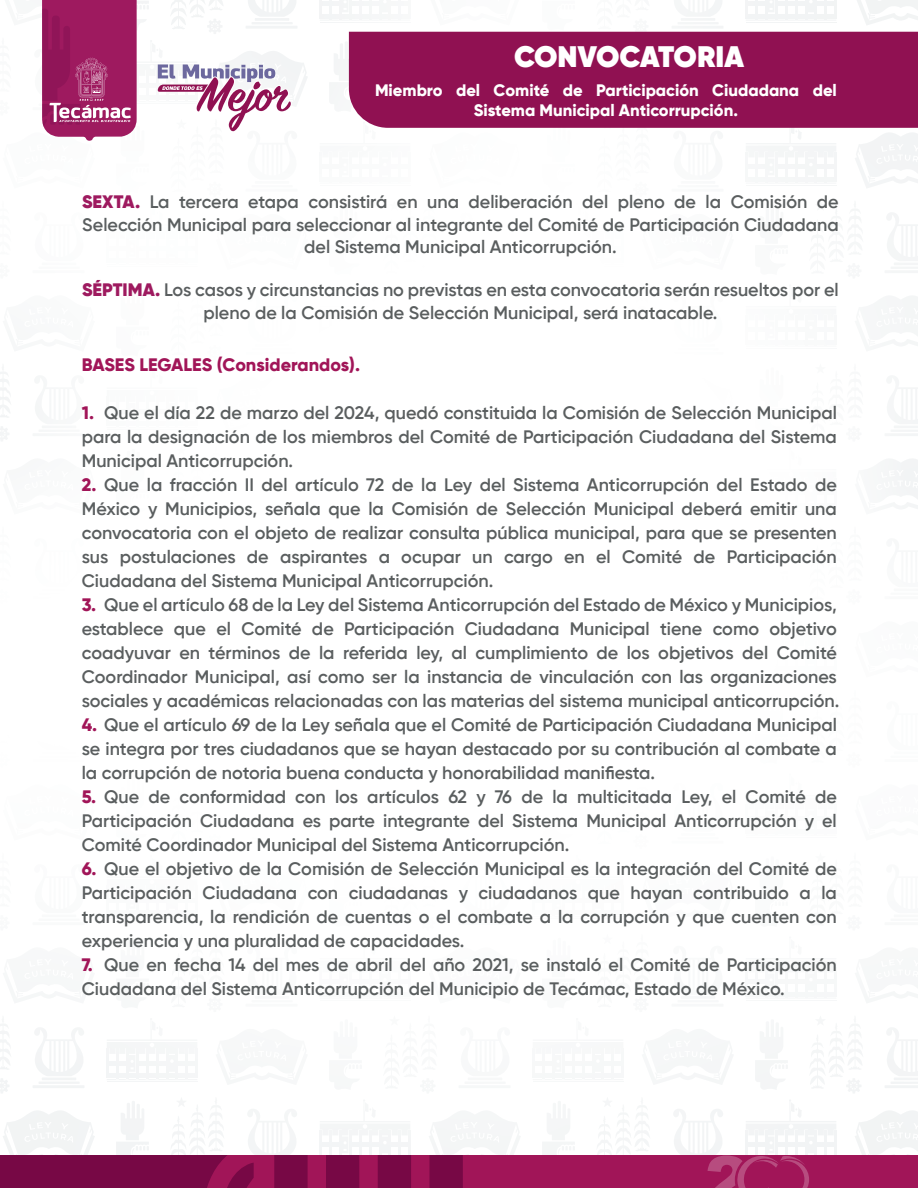
<style>
.page{position:relative;width:918px;height:1188px;background:#fff}
.page>*{position:absolute;margin:0;border:0;box-sizing:border-box;transform-origin:0 0}
.t1{font:800 29.55px "Gilroy";color:#fff}
.t2{font:600 18px/24px "Gilroy";color:#5a5e5f;text-align:justify}
.t3{font:800 18px "Gilroy";color:#a11558}
.t4{font:800 16.5px/20px "Gilroy";color:#fff;text-align:center}
.s1{font-weight:900;color:#9e1a5f}
.s2{font-weight:800;color:#a11558}
</style>
<div class="page">
<div style="left:0;top:1156px;width:918px;height:32px;background:#a11558"></div>
<svg style="left:0;top:1156px;width:463px;height:32px"></svg>
<div style="left:349px;top:32px;width:569px;height:96px;background:#901152"></div>
<svg style="left:158px;top:64px;width:135px;height:68px"></svg>
<svg style="left:42px;top:0;width:95px;height:141px;background:#a5306e"></svg>
<svg style="left:707px;top:1156px;width:102px;height:32px"></svg>
<h1 class="t1" style="left:514px;top:38px;width:231px">CONVOCATORIA</h1>
<p class="t4" style="left:375px;top:80px;width:463px">Miembro del Comité de Participación Ciudadana del<br>Sistema Municipal Anticorrupción.</p>
<p class="t2" style="left:82px;top:190px;width:758px;line-height:22.5px;text-align:center"><span class="s1">SEXTA.</span> La tercera etapa consistirá en una deliberación del pleno de la Comisión de<br>Selección Municipal para seleccionar al integrante del Comité de Participación Ciudadana del Sistema Municipal Anticorrupción.</p>
<p class="t2" style="left:82px;top:278px;width:758px;line-height:22.5px;text-align:center"><span class="s1">SÉPTIMA.</span> Los casos y circunstancias no previstas en esta convocatoria serán resueltos por el pleno de la Comisión de Selección Municipal, será inatacable.</p>
<p class="t3" style="left:82px;top:353px;width:280px">BASES LEGALES (Considerandos).</p>
<p class="t2" style="left:82px;top:400px;width:757px"><span class="s2">1.</span> Que el día 22 de marzo del 2024, quedó constituida la Comisión de Selección Municipal para la designación de los miembros del Comité de Participación Ciudadana del Sistema Municipal Anticorrupción.</p>
<p class="t2" style="left:82px;top:472px;width:757px"><span class="s2">2.</span> Que la fracción II del artículo 72 de la Ley del Sistema Anticorrupción del Estado de México y Municipios, señala que la Comisión de Selección Municipal deberá emitir una convocatoria con el objeto de realizar consulta pública municipal, para que se presenten sus postulaciones de aspirantes a ocupar un cargo en el Comité de Participación Ciudadana del Sistema Municipal Anticorrupción.</p>
<p class="t2" style="left:82px;top:592px;width:759px;text-align:left"><span class="s2">3.</span> Que el artículo 68 de la Ley del Sistema Anticorrupción del Estado de México y Municipios, establece que el Comité de Participación Ciudadana Municipal tiene como objetivo coadyuvar en términos de la referida ley, al cumplimiento de los objetivos del Comité Coordinador Municipal, así como ser la instancia de vinculación con las organizaciones sociales y académicas relacionadas con las materias del sistema municipal anticorrupción.</p>
<p class="t2" style="left:82px;top:712px;width:757px"><span class="s2">4.</span> Que el artículo 69 de la Ley señala que el Comité de Participación Ciudadana Municipal se integra por tres ciudadanos que se hayan destacado por su contribución al combate a la corrupción de notoria buena conducta y honorabilidad manifiesta.</p>
<p class="t2" style="left:82px;top:784px;width:757px"><span class="s2">5.</span> Que de conformidad con los artículos 62 y 76 de la multicitada Ley, el Comité de Participación Ciudadana es parte integrante del Sistema Municipal Anticorrupción y el Comité Coordinador Municipal del Sistema Anticorrupción.</p>
<p class="t2" style="left:82px;top:856px;width:757px"><span class="s2">6.</span> Que el objetivo de la Comisión de Selección Municipal es la integración del Comité de Participación Ciudadana con ciudadanas y ciudadanos que hayan contribuido a la transparencia, la rendición de cuentas o el combate a la corrupción y que cuenten con experiencia y una pluralidad de capacidades.</p>
<p class="t2" style="left:82px;top:952px;width:757px"><span class="s2">7.</span> Que en fecha 14 del mes de abril del año 2021, se instaló el Comité de Participación<br>Ciudadana del Sistema Anticorrupción del Municipio de Tecámac, Estado de México.</p>
</div>
